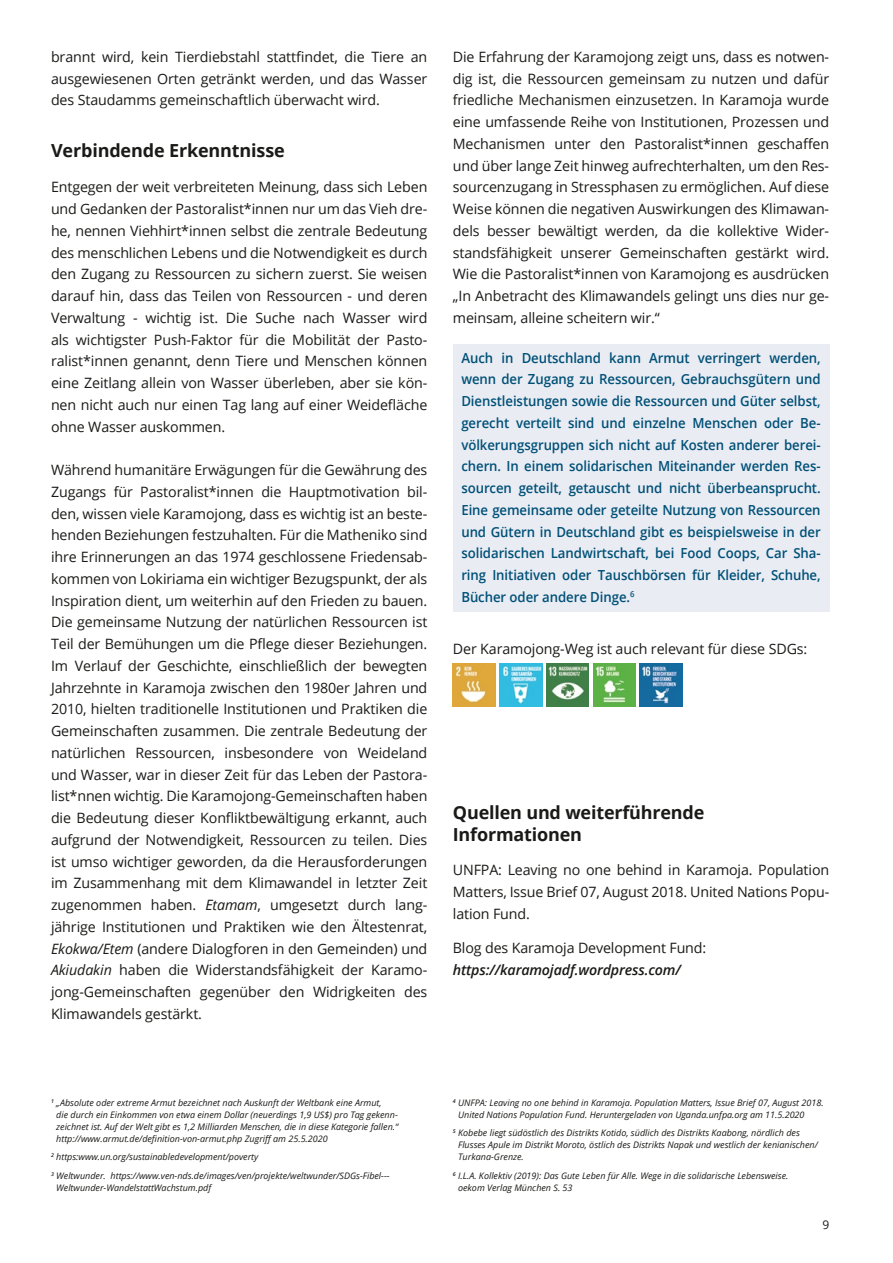
<style>
.page{position:relative;width:893px;height:1263px;background:#fff}
.page>*{position:absolute;margin:0;border:0;box-sizing:border-box;transform-origin:0 0}
.t1{font:700 18px/21.8px "Open Sans";letter-spacing:-.01em;color:#1a1a18}
.t2{font:14.25px/21.8px "Open Sans";letter-spacing:-.01em;color:#1a1a18;text-align:justify}
.t3{font:italic 600 14.25px "Open Sans";letter-spacing:-.01em;color:#1a1a18}
.t4{font:600 13.8px/21.8px "Open Sans";letter-spacing:-.005em;color:#005077;text-align:justify;scale:.95 1}
.t5{font:12px "Open Sans";color:#1a1a18}
.t6{font:italic 9px/12px "Open Sans";color:#1a1a18}
.s1{font-style:italic}
</style>
<div class="page">
<img style="left:453px;top:663px;width:42px;height:43px">
<img style="left:500px;top:663px;width:42px;height:43px">
<img style="left:546px;top:663px;width:43px;height:43px">
<img style="left:593px;top:663px;width:43px;height:43px">
<img style="left:640px;top:663px;width:42px;height:43px">
<div style="left:453px;top:344px;width:376px;height:268px;background:#e9ecf3"></div>
<p class="t2" style="left:51px;top:46px;width:378px">brannt wird, kein Tierdiebstahl stattfindet, die Tiere an ausgewiesenen Orten getränkt werden, und das Wasser des Staudamms gemeinschaftlich überwacht wird.</p>
<p class="t1" style="left:51px;top:140px;width:235px">Verbindende Erkenntnisse</p>
<p class="t2" style="left:51px;top:176px;width:378px">Entgegen der weit verbreiteten Meinung, dass sich Leben und Gedanken der Pastoralist*innen nur um das Vieh dre&shy;he, nennen Viehhirt*innen selbst die zentrale Bedeutung des menschlichen Lebens und die Notwendigkeit es durch den Zugang zu Ressourcen zu sichern zuerst. Sie weisen darauf hin, dass das Teilen von Ressourcen - und deren Verwaltung - wichtig ist. Die Suche nach Wasser wird als wichtigster Push-Faktor für die Mobilität der Pasto&shy;ralist*innen genannt, denn Tiere und Menschen können eine Zeitlang allein von Wasser überleben, aber sie kön&shy;nen nicht auch nur einen Tag lang auf einer Weidefläche ohne Wasser auskommen.</p>
<p class="t2" style="left:51px;top:459px;width:378px">Während humanitäre Erwägungen für die Gewährung des Zugangs für Pastoralist*innen die Hauptmotivation bil&shy;den, wissen viele Karamojong, dass es wichtig ist an beste&shy;henden Beziehungen festzuhalten. Für die Matheniko sind ihre Erinnerungen an das 1974 geschlossene Friedensab&shy;kommen von Lokiriama ein wichtiger Bezugspunkt, der als Inspiration dient, um weiterhin auf den Frieden zu bauen.<br>Die gemeinsame Nutzung der natürlichen Ressourcen ist Teil der Bemühungen um die Pflege dieser Beziehungen.<br>Im Verlauf der Geschichte, einschließlich der bewegten Jahrzehnte in Karamoja zwischen den 1980er Jahren und 2010, hielten traditionelle Institutionen und Praktiken die Gemeinschaften zusammen. Die zentrale Bedeutung der natürlichen Ressourcen, insbesondere von Weideland und Wasser, war in dieser Zeit für das Leben der Pastora&shy;list*nnen wichtig. Die Karamojong-Gemeinschaften haben die Bedeutung dieser Konfliktbewältigung erkannt, auch aufgrund der Notwendigkeit, Ressourcen zu teilen. Dies ist umso wichtiger geworden, da die Herausforderungen im Zusammenhang mit dem Klimawandel in letzter Zeit zugenommen haben. <span class="s1">Etamam</span>, umgesetzt durch lang&shy;jährige Institutionen und Praktiken wie den Ältestenrat, <span class="s1">Ekokwa/Etem</span> (andere Dialogforen in den Gemeinden) und <span class="s1">Akiudakin</span> haben die Widerstandsfähigkeit der Karamo&shy;jong-Gemeinschaften gegenüber den Widrigkeiten des Klimawandels gestärkt.</p>
<p class="t2" style="left:453px;top:45px;width:378px">Die Erfahrung der Karamojong zeigt uns, dass es notwen&shy;dig ist, die Ressourcen gemeinsam zu nutzen und dafür friedliche Mechanismen einzusetzen. In Karamoja wurde eine umfassende Reihe von Institutionen, Prozessen und Mechanismen unter den Pastoralist*innen geschaffen und über lange Zeit hinweg aufrechterhalten, um den Res&shy;sourcenzugang in Stressphasen zu ermöglichen. Auf diese Weise können die negativen Auswirkungen des Klimawan&shy;dels besser bewältigt werden, da die kollektive Wider&shy;standsfähigkeit unserer Gemeinschaften gestärkt wird.<br>Wie die Pastoralist*innen von Karamojong es ausdrücken „In Anbetracht des Klimawandels gelingt uns dies nur ge&shy;meinsam, alleine scheitern wir.“</p>
<p class="t4" style="left:461px;top:346px;width:380px">Auch in Deutschland kann Armut verringert werden, wenn der Zugang zu Ressourcen, Gebrauchsgütern und Dienstleistungen sowie die Ressourcen und Güter selbst, gerecht verteilt sind und einzelne Menschen oder Be&shy;völkerungsgruppen sich nicht auf Kosten anderer berei&shy;chern. In einem solidarischen Miteinander werden Res&shy;sourcen geteilt, getauscht und nicht überbeansprucht.<br>Eine gemeinsame oder geteilte Nutzung von Ressourcen und Gütern in Deutschland gibt es beispielsweise in der solidarischen Landwirtschaft, bei Food Coops, Car Sha&shy;ring Initiativen oder Tauschbörsen für Kleider, Schuhe, Bücher oder andere Dinge.<sup>6</sup></p>
<p class="t2" style="left:453px;top:637px;width:356px">Der Karamojong-Weg ist auch relevant für diese SDGs:</p>
<p class="t1" style="left:453px;top:801px;width:253px">Quellen und weiterführende<br>Informationen</p>
<p class="t2" style="left:453px;top:859px;width:378px">UNFPA: Leaving no one behind in Karamoja. Population Matters, Issue Brief 07, August 2018. United Nations Popu&shy;lation Fund.</p>
<p class="t2" style="left:453px;top:937px;width:255px">Blog des Karamoja Development Fund:</p>
<p class="t3" style="left:453px;top:960px;width:230px">https://karamojadf.wordpress.com/</p>
<p class="t6" style="left:56px;top:1096px;width:344px;text-indent:-5px"><sup>1</sup> „Absolute oder extreme Armut bezeichnet nach Auskunft der Weltbank eine Armut,<br>die durch ein Einkommen von etwa einem Dollar (neuerdings 1,9 US$) pro Tag gekenn&shy;zeichnet ist. Auf der Welt gibt es 1,2 Milliarden Menschen, die in diese Kategorie fallen.“ http://www.armut.de/definition-von-armut.php Zugriff am 25.5.2020</p>
<p class="t6" style="left:51px;top:1147px;width:340px;line-height:18.5px"><sup>2</sup> https:www.un.org/sustainabledevelopment/poverty<br><sup>3</sup> Weltwunder. https://www.ven-nds.de/images/ven/projekte/weltwunder/SDGs-Fibel---</p>
<p class="t6" style="left:56px;top:1181px;width:156px">Weltwunder-WandelstattWachstum.pdf</p>
<p class="t6" style="left:458px;top:1096px;width:367px;text-indent:-5px"><sup>4</sup> UNFPA: Leaving no one behind in Karamoja. Population Matters, Issue Brief 07, August 2018.<br>United Nations Population Fund. Heruntergeladen von Uganda.unfpa.org am 11.5.2020</p>
<p class="t6" style="left:458px;top:1127px;width:361px;text-indent:-5px"><sup>5</sup> Kobebe liegt südöstlich des Distrikts Kotido, südlich des Distrikts Kaabong, nördlich des<br>Flusses Apule im Distrikt Moroto, östlich des Distrikts Napak und westlich der kenianischen/<br>Turkana-Grenze.</p>
<p class="t6" style="left:458px;top:1169px;width:332px;text-indent:-5px"><sup>6</sup> I.L.A. Kollektiv (2019): Das Gute Leben für Alle. Wege in die solidarische Lebensweise. oekom Verlag München S. 53</p>
<p class="t5" style="left:822px;top:1216px;width:8px">9</p>
</div>
